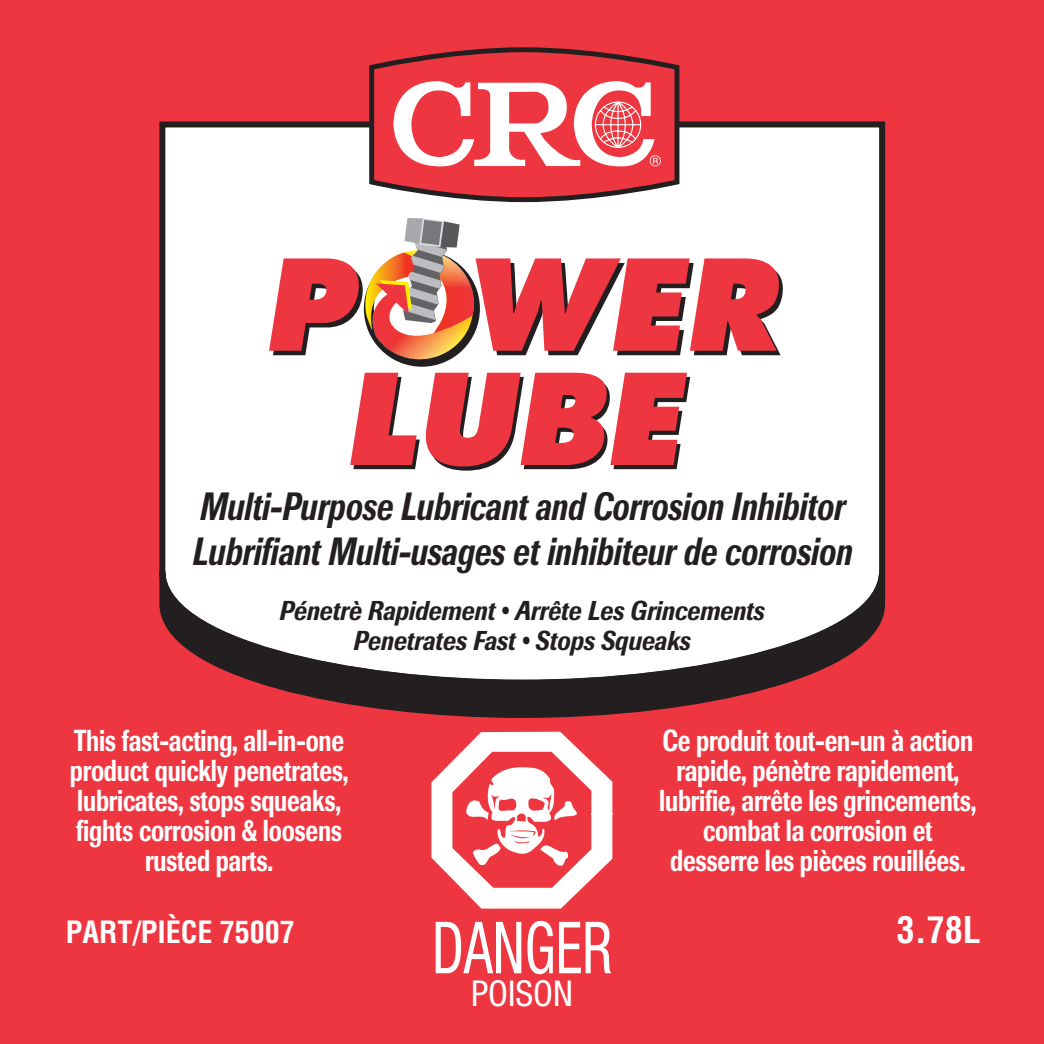
<style>
.page{position:relative;width:1044px;height:1044px;background:#ee3640}
.page>*{position:absolute;margin:0;border:0;box-sizing:border-box;transform-origin:0 0}
.t1{font:condensed 72px "Helvetica Neue";color:#fff;scale:.8 1}
.t2{font:italic 500 39px/45px "Imago";color:#231f20;scale:.75 1}
.t3{font:700 condensed 36px "Helvetica";color:#fff}
.t4{font:condensed 35.7px "Helvetica Neue";color:#fff}
.t5{font:500 30px/30px "Imago";letter-spacing:-.01em;color:#fff;text-align:center;scale:.75 1}
.t6{font:700 condensed 30px "Helvetica";color:#fff}
.t7{font:italic 500 27px/30px "Imago";color:#231f20;text-align:center;scale:.85 1}
</style>
<div class="page">
<div style="left:159px;top:121px;width:727px;height:445px;background:#fff"></div>
<svg style="left:159px;top:566px;width:727px;height:152px"></svg>
<svg style="left:367px;top:47px;width:315px;height:158px"></svg>
<svg style="left:392px;top:80px;width:269px;height:89px"></svg>
<div style="left:364px;top:251px;width:116px;height:116px;border:10px solid #231f20;border-radius:50%"></div>
<svg style="left:269px;top:218px;width:514px;height:141px"></svg>
<svg style="left:350px;top:373px;width:340px;height:98px"></svg>
<svg style="left:431px;top:732px;width:181px;height:177px"></svg>
<h2 class="t2" style="left:192px;top:484px;width:881px">Multi-Purpose Lubricant and Corrosion Inhibitor<br>Lubrifiant Multi-usages et inhibiteur de corrosion</h2>
<p class="t7" style="left:279px;top:595px;width:572px">Pénetrè Rapidement • Arrête Les Grincements<br>Penetrates Fast • Stops Squeaks</p>
<p class="t5" style="left:70px;top:725px;width:373px">This fast-acting, all-in-one product quickly penetrates, lubricates, stops squeaks, fights corrosion &amp; loosens rusted parts.</p>
<p class="t5" style="left:659px;top:725px;width:425px">Ce produit tout-en-un à action rapide, pénètre rapidement, lubrifie, arrête les grincements, combat la corrosion et desserre les pièces rouillées.</p>
<p class="t6" style="left:66px;top:913px;width:231px">PART/PIÈCE 75007</p>
<p class="t3" style="left:897px;top:907px;width:85px">3.78L</p>
<h1 class="t1" style="left:432px;top:906px;width:227px">DANGER</h1>
<p class="t4" style="left:471px;top:973px;width:103px">POISON</p>
</div>
